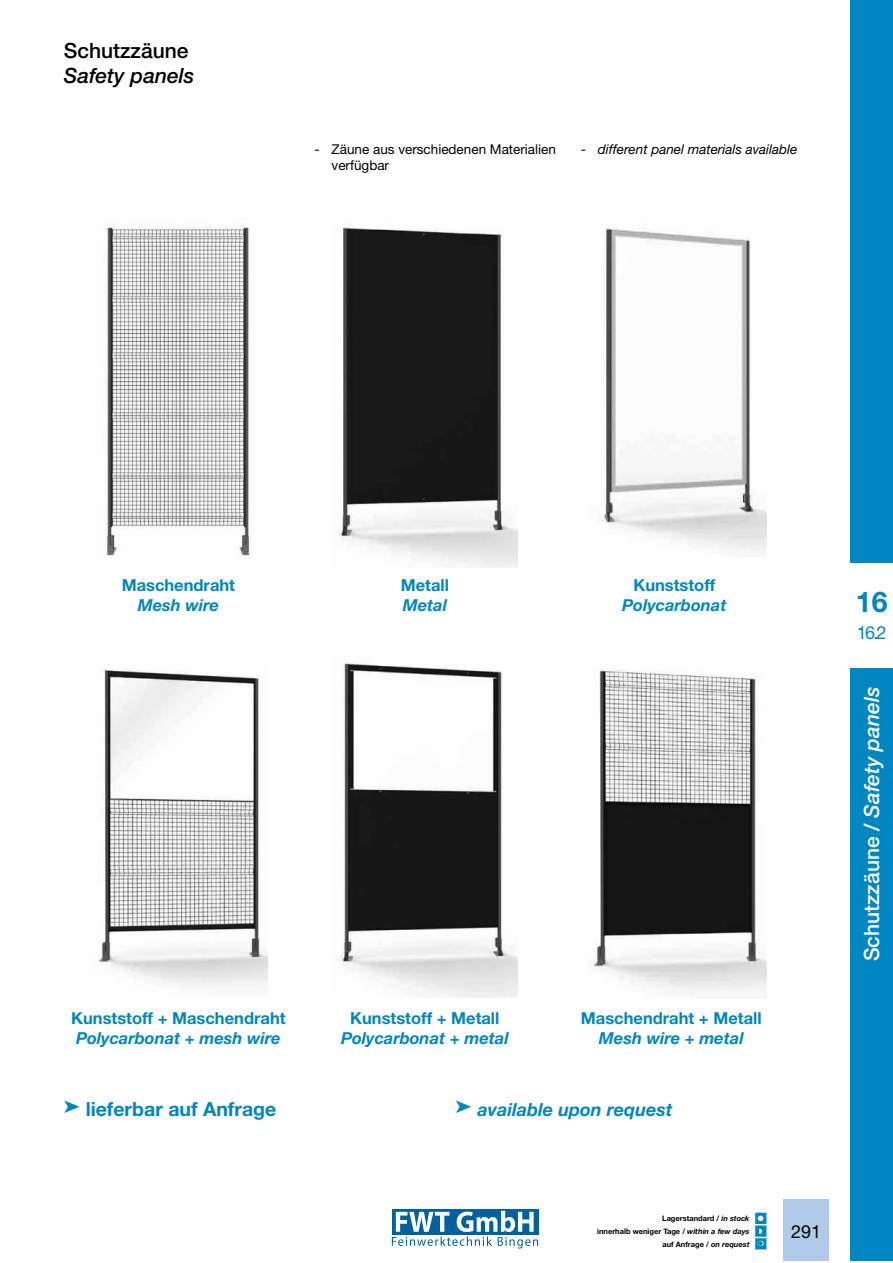
<style>
.page{position:relative;width:893px;height:1263px;background:#fff}
.page>*{position:absolute;margin:0;border:0;box-sizing:border-box;transform-origin:0 0}
.t1{font:700 28.5px "Helvetica Neue LT Std";color:#0086c0}
.t2{font:500 21px "Helvetica Neue LT Std";color:#fff}
.t3{font:italic 500 21px "Helvetica Neue LT Std";color:#000}
.t4{font:500 21px "Helvetica Neue LT Std";color:#000}
.t5{font:700 19.5px "Helvetica Neue LT Std";color:#0086c0}
.t6{font:italic 700 18px "Helvetica Neue LT Std";color:#0086c0}
.t7{font:18px "Helvetica Neue LT Std";color:#0086c0}
.t8{font:18px "Helvetica Neue LT Std";color:#000}
.t9{font:700 16.5px "Helvetica Neue LT Std";color:#0086c0}
.t10{font:italic 700 16.5px "Helvetica Neue LT Std";color:#0086c0}
.t11{font:13.5px/16.2px "Helvetica Neue LT Std";color:#000}
.t12{font:italic 13.5px "Helvetica Neue LT Std";color:#000}
.t13{font:700 7.5px "Helvetica Neue LT Std";color:#000}
.s1{font-style:normal}
.s2{font-style:italic}
.s3{color:#fff}
</style>
<div class="page">
<div style="left:850px;top:0;width:43px;height:1261px;background:#0086c0"></div>
<div style="left:783px;top:1199px;width:46px;height:62px;background:#b0cbe7"></div>
<div style="left:842px;top:563px;width:51px;height:105px;background:#fff"></div>
<img style="left:105px;top:227px;width:145px;height:331px">
<img style="left:338px;top:227px;width:179px;height:340px">
<img style="left:601px;top:228px;width:166px;height:323px">
<img style="left:591px;top:670px;width:175px;height:326px">
<img style="left:339px;top:662px;width:178px;height:336px">
<img style="left:99px;top:669px;width:169px;height:317px">
<div style="left:392px;top:1209px;width:146px;height:25px;background:#00619e"></div>
<svg style="left:392px;top:1211px;width:146px;height:38px"></svg>
<svg style="left:754px;top:1212px;width:14px;height:38px"></svg>
<p class="t4" style="left:64px;top:38px;width:126px">Schutzzäune</p>
<p class="t3" style="left:64px;top:63px;width:132px">Safety panels</p>
<p class="t11" style="left:332px;top:141px;width:226px;text-indent:-17px">- Zäune aus verschiedenen Materialien verfügbar</p>
<p class="t12" style="left:581px;top:141px;width:218px"><span class="s1">-</span> different panel materials available</p>
<p class="t9" style="left:122px;top:575px;width:115px">Maschendraht</p>
<p class="t10" style="left:138px;top:595px;width:83px">Mesh wire</p>
<p class="t9" style="left:401px;top:575px;width:50px">Metall</p>
<p class="t10" style="left:403px;top:595px;width:46px">Metal</p>
<p class="t9" style="left:633px;top:575px;width:83px">Kunststoff</p>
<p class="t10" style="left:622px;top:595px;width:106px">Polycarbonat</p>
<p class="t9" style="left:71px;top:1008px;width:216px">Kunststoff + Maschendraht</p>
<p class="t10" style="left:76px;top:1028px;width:206px">Polycarbonat + mesh wire</p>
<p class="t9" style="left:350px;top:1008px;width:151px">Kunststoff + Metall</p>
<p class="t10" style="left:341px;top:1028px;width:169px">Polycarbonat + metal</p>
<p class="t9" style="left:581px;top:1008px;width:182px">Maschendraht + Metall</p>
<p class="t10" style="left:599px;top:1028px;width:146px">Mesh wire + metal</p>
<p class="t5" style="left:64px;top:1097px;width:214px">➤ lieferbar auf Anfrage</p>
<p class="t6" style="left:455px;top:1099px;width:218px">➤ available upon request</p>
<p class="t13" style="left:662px;top:1214px;width:103px">Lagerstandard / <span class="s2">in stock</span> <span class="s3">●</span></p>
<p class="t13" style="left:597px;top:1226px;width:154px">innerhalb weniger Tage / <span class="s2">within a few days</span></p>
<p class="t13" style="left:662px;top:1239px;width:88px">auf Anfrage / <span class="s2">on request</span></p>
<p class="t8" style="left:791px;top:1220px;width:32px">291</p>
<h1 class="t1" style="left:856px;top:584px;width:33px">16</h1>
<p class="t7" style="left:857px;top:622px;width:31px">16.2</p>
<p class="t2" style="left:859px;top:961px;width:276px;rotate:-90deg">Schutzzäune / <span class="s2">Safety panels</span></p>
</div>
